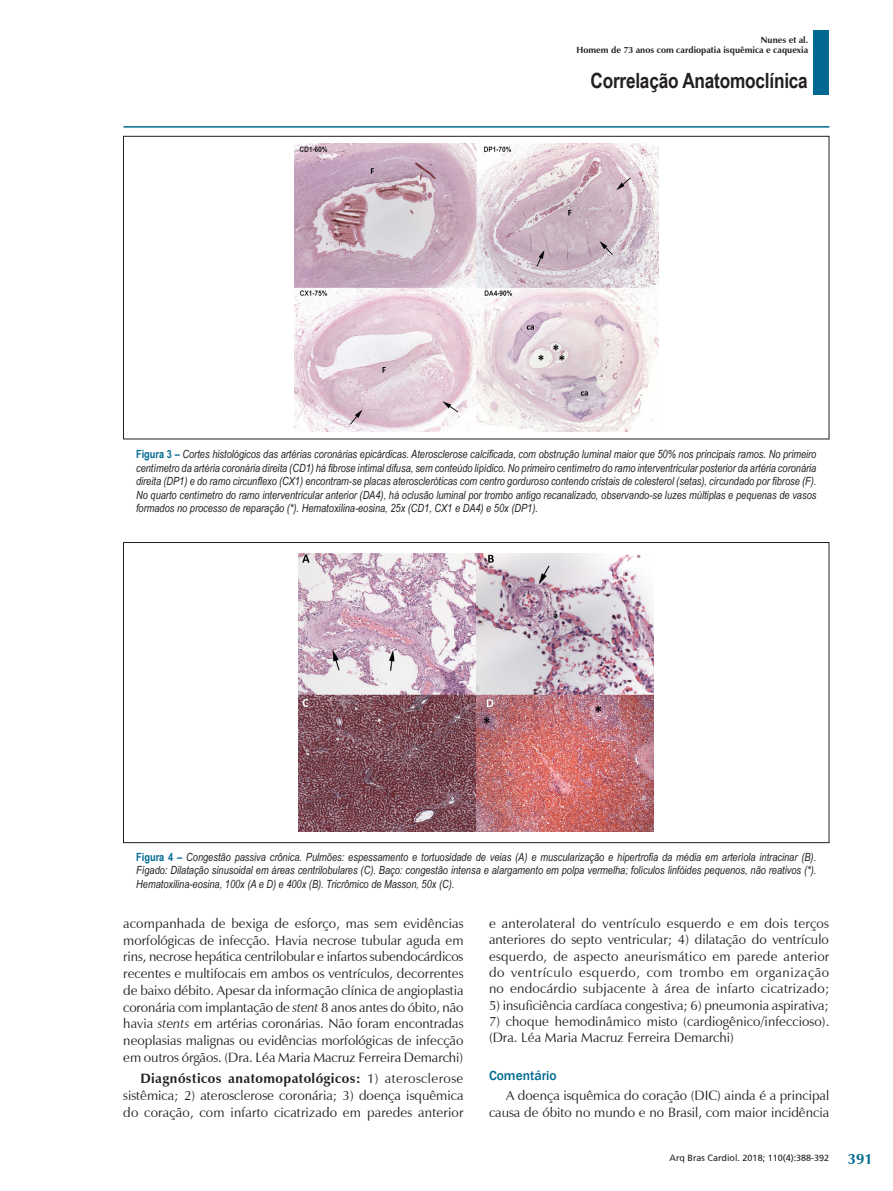
<style>
.page{position:relative;width:893px;height:1191px;background:#fff}
.page>*{position:absolute;margin:0;border:0;box-sizing:border-box;transform-origin:0 0}
.t1{font:700 21px "Arial Narrow";letter-spacing:-.01em;color:#231f20}
.t2{font:700 15px "Zapf Humanist 601 BT";color:#006991}
._01-TEXTO_BASICO{font:13.5px/16.8px "Zapf Humanist 601 BT";color:#231f20;text-align:justify}
._03_-_SUBTITULO_PRIN{font:500 13.5px "Franklin Gothic";color:#006991}
._06_-_LEGENDA_FIGURA{font:italic 11.25px/13.5px "Arial Narrow";color:#231f20;text-align:justify}
.t3{font:700 9px/10.8px "Zapf Humanist 601 BT";color:#231f20;text-align:right}
.t4{font:9px "Frutiger";color:#231f20}
.s1{font-weight:700;font-style:normal;color:#006991}
.s2{font-style:italic}
.s3{font-weight:700}
</style>
<div class="page">
<hr style="left:123px;top:126px;width:706px;height:2px;background:#006991">
<div style="left:813px;top:30px;width:16px;height:64px;background:#006991"></div>
<img style="left:294px;top:143px;width:364px;height:289px">
<img style="left:299px;top:554px;width:355px;height:277px">
<p class="t3" style="left:577px;top:34px;width:233px">Nunes et al.<br>Homem de 73 anos com cardiopatia isquêmica e caquexia</p>
<h1 class="t1" style="left:590px;top:65px;width:219px">Correlação Anatomoclínica</h1>
<p class="_06_-_LEGENDA_FIGURA" style="left:136px;top:447px;width:682px"><span class="s1">Figura 3 –</span> Cortes histológicos das artérias coronárias epicárdicas. Aterosclerose calcificada, com obstrução luminal maior que 50% nos principais ramos. No primeiro centímetro da artéria coronária direita (CD1) há fibrose intimal difusa, sem conteúdo lipídico. No primeiro centímetro do ramo interventricular posterior da artéria coronária direita (DP1) e do ramo circunflexo (CX1) encontram-se placas ateroscleróticas com centro gorduroso contendo cristais de colesterol (setas), circundado por fibrose (F).<br>No quarto centímetro do ramo interventricular anterior (DA4), há oclusão luminal por trombo antigo recanalizado, observando-se luzes múltiplas e pequenas de vasos formados no processo de reparação (*). Hematoxilina-eosina, 25x (CD1, CX1 e DA4) e 50x (DP1).</p>
<p class="_06_-_LEGENDA_FIGURA" style="left:136px;top:849px;width:682px"><span class="s1">Figura 4 –</span> Congestão passiva crônica. Pulmões: espessamento e tortuosidade de veias (A) e muscularização e hipertrofia da média em arteríola intracinar (B).<br>Fígado: Dilatação sinusoidal em áreas centrilobulares (C). Baço: congestão intensa e alargamento em polpa vermelha; folículos linfóides pequenos, não reativos (*).<br>Hematoxilina-eosina, 100x (A e D) e 400x (B). Tricrômico de Masson, 50x (C).</p>
<p class="_01-TEXTO_BASICO" style="left:123px;top:914px;width:342px">acompanhada de bexiga de esforço, mas sem evidências morfológicas de infecção. Havia necrose tubular aguda em rins, necrose hepática centrilobular e infartos subendocárdicos recentes e multifocais em ambos os ventrículos, decorrentes de baixo débito. Apesar da informação clínica de angioplastia coronária com implantação de <span class="s2">stent</span> 8 anos antes do óbito, não havia <span class="s2">stents</span> em artérias coronárias. Não foram encontradas neoplasias malignas ou evidências morfológicas de infecção em outros órgãos. (Dra. Léa Maria Macruz Ferreira Demarchi)</p>
<p class="_01-TEXTO_BASICO" style="left:123px;top:1070px;width:342px;text-indent:17px"><span class="s3">Diagnósticos anatomopatológicos:</span> 1) aterosclerose sistêmica; 2) aterosclerose coronária; 3) doença isquêmica do coração, com infarto cicatrizado em paredes anterior</p>
<p class="_01-TEXTO_BASICO" style="left:489px;top:915px;width:342px;line-height:16.4px">e anterolateral do ventrículo esquerdo e em dois terços anteriores do septo ventricular; 4) dilatação do ventrículo esquerdo, de aspecto aneurismático em parede anterior do ventrículo esquerdo, com trombo em organização no endocárdio subjacente à área de infarto cicatrizado;</p>
<p class="_01-TEXTO_BASICO" style="left:489px;top:996px;width:341px">5) insuficiência cardíaca congestiva; 6) pneumonia aspirativa;</p>
<p class="_01-TEXTO_BASICO" style="left:489px;top:1013px;width:342px;line-height:16.4px">7) choque hemodinâmico misto (cardiogênico/infeccioso). (Dra. Léa Maria Macruz Ferreira Demarchi)</p>
<p class="_03_-_SUBTITULO_PRIN" style="left:489px;top:1066px;width:69px">Comentário</p>
<p class="_01-TEXTO_BASICO" style="left:489px;top:1087px;width:342px;line-height:16.4px;text-align:right">A doença isquêmica do coração (DIC) ainda é a principal causa de óbito no mundo e no Brasil, com maior incidência</p>
<p class="t4" style="left:670px;top:1153px;width:161px">Arq Bras Cardiol. 2018; 110(4):388-392</p>
<p class="t2" style="left:848px;top:1149px;width:26px">391</p>
</div>
